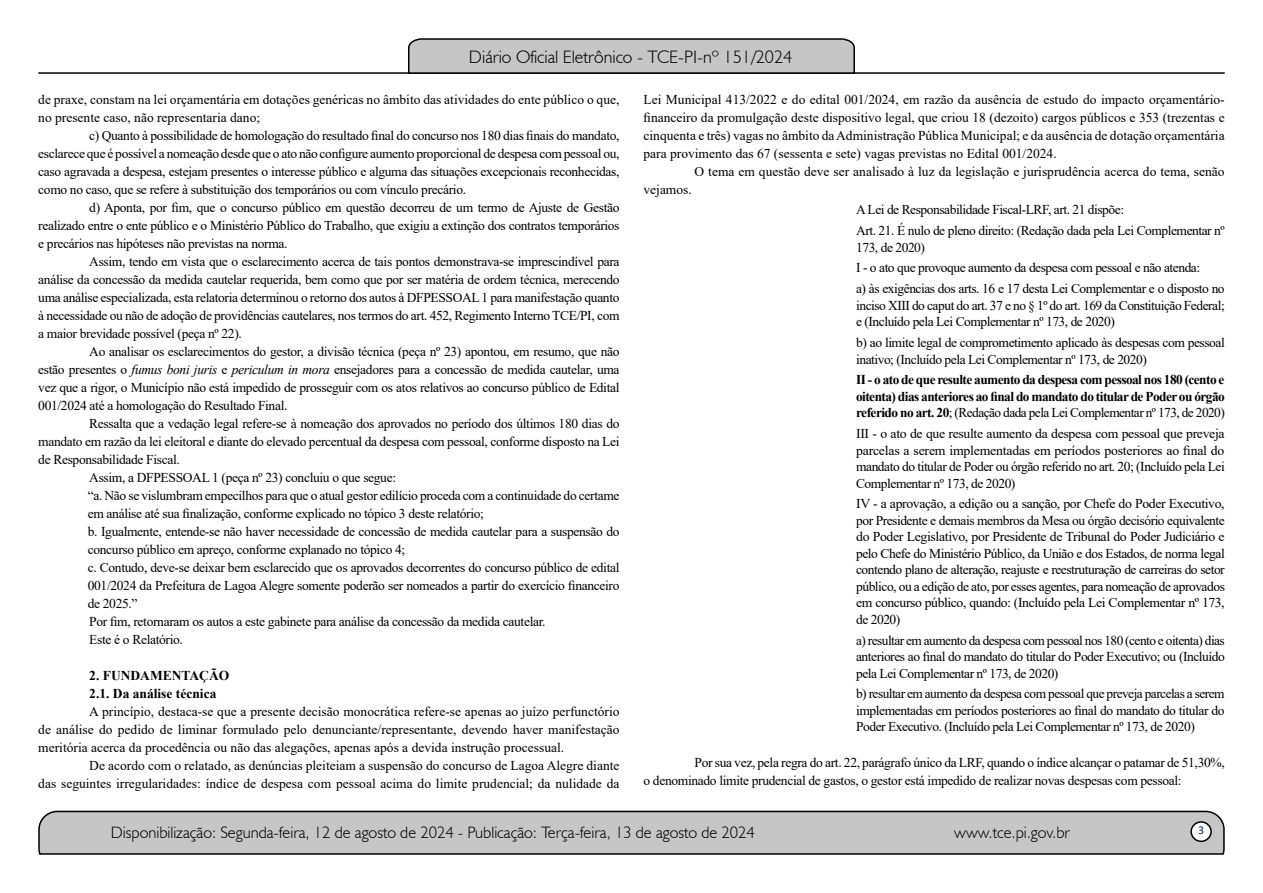
<style>
.page{position:relative;width:1263px;height:893px;background:#fff}
.page>*{position:absolute;margin:0;border:0;box-sizing:border-box;transform-origin:0 0}
.t1{font:300 18px "Humanist 521 BT";color:#000}
.t2{font:300 16.5px "Humanist 521 BT";color:#000}
.t3{font:13.5px/18px "Times New Roman";letter-spacing:-.025em;color:#000;text-align:justify}
.t4{font:13.5px/18px "Times New Roman";color:#000}
.t5{font:700 13.5px/16.5px "Times New Roman";letter-spacing:-.04em;color:#000;text-align:justify}
.t6{font:700 13.5px/18px "Times New Roman";color:#000}
.t7{font:12px "Calibri";color:#212d4c}
.s1{font-style:italic}
.s2{font-weight:400}
</style>
<div class="page">
<svg style="left:38px;top:810px;width:1187px;height:45px;background:#b9b9b9"></svg>
<div style="left:1191px;top:822px;width:20px;height:19px;background:#fff;border-radius:50%"></div>
<div style="left:1190px;top:821px;width:22px;height:21px;border:2px solid #000;border-radius:50%"></div>
<hr style="left:38px;top:72px;width:1187px;height:2px;background:#000">
<svg style="left:407px;top:38px;width:449px;height:36px;background:#b4b4b4"></svg>
<h1 class="t1" style="left:469px;top:46px;width:325px">Diário Oficial Eletrônico - TCE-PI-nº 151/2024</h1>
<p class="t4" style="left:38px;top:90px;width:583px">de praxe, constam na lei orçamentária em dotações genéricas no âmbito das atividades do ente público o que, no presente caso, não representaria dano;</p>
<p class="t3" style="left:38px;top:126px;width:583px;text-indent:51px">c) Quanto à possibilidade de homologação do resultado final do concurso nos 180 dias finais do mandato, esclarece que é possível a nomeação desde que o ato não configure aumento proporcional de despesa com pessoal ou, caso agravada a despesa, estejam presentes o interesse público e alguma das situações excepcionais reconhecidas, como no caso, que se refere à substituição dos temporários ou com vínculo precário.</p>
<p class="t3" style="left:38px;top:198px;width:583px;text-indent:51px">d) Aponta, por fim, que o concurso público em questão decorreu de um termo de Ajuste de Gestão realizado entre o ente público e o Ministério Público do Trabalho, que exigiu a extinção dos contratos temporários e precários nas hipóteses não previstas na norma.</p>
<p class="t3" style="left:38px;top:252px;width:583px;text-indent:51px">Assim, tendo em vista que o esclarecimento acerca de tais pontos demonstrava-se imprescindível para análise da concessão da medida cautelar requerida, bem como que por ser matéria de ordem técnica, merecendo uma análise especializada, esta relatoria determinou o retorno dos autos à DFPESSOAL 1 para manifestação quanto à necessidade ou não de adoção de providências cautelares, nos termos do art. 452, Regimento Interno TCE/PI, com a maior brevidade possível (peça nº 22).</p>
<p class="t3" style="left:38px;top:342px;width:583px;text-indent:51px">Ao analisar os esclarecimentos do gestor, a divisão técnica (peça nº 23) apontou, em resumo, que não estão presentes o <span class="s1">fumus boni juris</span> e <span class="s1">periculum in mora</span> ensejadores para a concessão de medida cautelar, uma vez que a rigor, o Município não está impedido de prosseguir com os atos relativos ao concurso público de Edital 001/2024 até a homologação do Resultado Final.</p>
<p class="t3" style="left:89px;top:414px;width:532px">Ressalta que a vedação legal refere-se à nomeação dos aprovados no período dos últimos 180 dias do</p>
<p class="t3" style="left:38px;top:432px;width:583px">mandato em razão da lei eleitoral e diante do elevado percentual da despesa com pessoal, conforme disposto na Lei</p>
<p class="t3" style="left:38px;top:450px;width:143px">de Responsabilidade Fiscal.</p>
<p class="t3" style="left:89px;top:468px;width:308px">Assim, a DFPESSOAL 1 (peça nº 23) concluiu o que segue:</p>
<p class="t3" style="left:88px;top:486px;width:533px">“a. Não se vislumbram empecilhos para que o atual gestor edilício proceda com a continuidade do certame</p>
<p class="t3" style="left:88px;top:504px;width:398px">em análise até sua finalização, conforme explicado no tópico 3 deste relatório;</p>
<p class="t3" style="left:88px;top:522px;width:533px">b. Igualmente, entende-se não haver necessidade de concessão de medida cautelar para a suspensão do</p>
<p class="t3" style="left:88px;top:540px;width:319px">concurso público em apreço, conforme explanado no tópico 4;</p>
<p class="t3" style="left:88px;top:558px;width:533px">c. Contudo, deve-se deixar bem esclarecido que os aprovados decorrentes do concurso público de edital</p>
<p class="t3" style="left:88px;top:576px;width:533px">001/2024 da Prefeitura de Lagoa Alegre somente poderão ser nomeados a partir do exercício financeiro</p>
<p class="t3" style="left:88px;top:594px;width:51px">de 2025.”</p>
<p class="t3" style="left:89px;top:612px;width:458px">Por fim, retornaram os autos a este gabinete para análise da concessão da medida cautelar.</p>
<p class="t3" style="left:89px;top:630px;width:95px">Este é o Relatório.</p>
<p class="t6" style="left:89px;top:666px;width:141px">2. FUNDAMENTAÇÃO<br>2.1. Da análise técnica</p>
<p class="t3" style="left:38px;top:702px;width:583px;text-indent:51px">A princípio, destaca-se que a presente decisão monocrática refere-se apenas ao juízo perfunctório de análise do pedido de liminar formulado pelo denunciante/representante, devendo haver manifestação meritória acerca da procedência ou não das alegações, apenas após a devida instrução processual.</p>
<p class="t4" style="left:38px;top:756px;width:583px;text-align:right">De acordo com o relatado, as denúncias pleiteiam a suspensão do concurso de Lagoa Alegre diante<br>das seguintes irregularidades: índice de despesa com pessoal acima do limite prudencial; da nulidade da</p>
<p class="t3" style="left:643px;top:90px;width:583px">Lei Municipal 413/2022 e do edital 001/2024, em razão da ausência de estudo do impacto orçamentário&shy;financeiro da promulgação deste dispositivo legal, que criou 18 (dezoito) cargos públicos e 353 (trezentas e cinquenta e três) vagas no âmbito da Administração Pública Municipal; e da ausência de dotação orçamentária para provimento das 67 (sessenta e sete) vagas previstas no Edital 001/2024.</p>
<p class="t4" style="left:694px;top:162px;width:532px">O tema em questão deve ser analisado à luz da legislação e jurisprudência acerca do tema, senão</p>
<p class="t4" style="left:643px;top:180px;width:50px">vejamos.</p>
<p class="t3" style="left:856px;top:199px;width:370px;line-height:20.7px">A Lei de Responsabilidade Fiscal-LRF, art. 21 dispõe:<br>Art. 21. É nulo de pleno direito: (Redação dada pela Lei Complementar nº</p>
<p class="t3" style="left:856px;top:236px;width:370px;line-height:20.9px;text-align:left">173, de 2020)<br>I - o ato que provoque aumento da despesa com pessoal e não atenda:<br>a) às exigências dos arts. 16 e 17 desta Lei Complementar e o disposto no</p>
<p class="t3" style="left:856px;top:297px;width:370px;line-height:16.5px">inciso XIII do caput do art. 37 e no § 1º do art. 169 da Constituição Federal; e (Incluído pela Lei Complementar nº 173, de 2020)</p>
<p class="t3" style="left:856px;top:334px;width:370px;line-height:16.5px">b) ao limite legal de comprometimento aplicado às despesas com pessoal inativo; (Incluído pela Lei Complementar nº 173, de 2020)</p>
<p class="t5" style="left:856px;top:371px;width:370px">II - o ato de que resulte aumento da despesa com pessoal nos 180 (cento e oitenta) dias anteriores ao final do mandato do titular de Poder ou órgão referido no art. 20<span class="s2">; (Redação dada pela Lei Complementar nº 173, de 2020)</span></p>
<p class="t3" style="left:856px;top:425px;width:370px;line-height:16.5px">III - o ato de que resulte aumento da despesa com pessoal que preveja parcelas a serem implementadas em períodos posteriores ao final do mandato do titular de Poder ou órgão referido no art. 20; (Incluído pela Lei Complementar nº 173, de 2020)</p>
<p class="t3" style="left:856px;top:495px;width:370px;line-height:16.5px">IV - a aprovação, a edição ou a sanção, por Chefe do Poder Executivo, por Presidente e demais membros da Mesa ou órgão decisório equivalente do Poder Legislativo, por Presidente de Tribunal do Poder Judiciário e pelo Chefe do Ministério Público, da União e dos Estados, de norma legal contendo plano de alteração, reajuste e reestruturação de carreiras do setor público, ou a edição de ato, por esses agentes, para nomeação de aprovados em concurso público, quando: (Incluído pela Lei Complementar nº 173, de 2020)</p>
<p class="t3" style="left:856px;top:631px;width:370px;line-height:16.5px">a) resultar em aumento da despesa com pessoal nos 180 (cento e oitenta) dias anteriores ao final do mandato do titular do Poder Executivo; ou (Incluído pela Lei Complementar nº 173, de 2020)</p>
<p class="t3" style="left:856px;top:685px;width:370px;line-height:16.5px">b) resultar em aumento da despesa com pessoal que preveja parcelas a serem implementadas em períodos posteriores ao final do mandato do titular do Poder Executivo. (Incluído pela Lei Complementar nº 173, de 2020)</p>
<p class="t3" style="left:643px;top:753px;width:583px;text-indent:51px">Por sua vez, pela regra do art. 22, parágrafo único da LRF, quando o índice alcançar o patamar de 51,30%, o denominado limite prudencial de gastos, o gestor está impedido de realizar novas despesas com pessoal:</p>
<p class="t2" style="left:111px;top:822px;width:645px">Disponibilização: Segunda-feira, 12 de agosto de 2024 - Publicação: Terça-feira, 13 de agosto de 2024</p>
<p class="t2" style="left:954px;top:822px;width:117px">www.tce.pi.gov.br</p>
<p class="t7" style="left:1198px;top:821px;width:8px">3</p>
</div>
